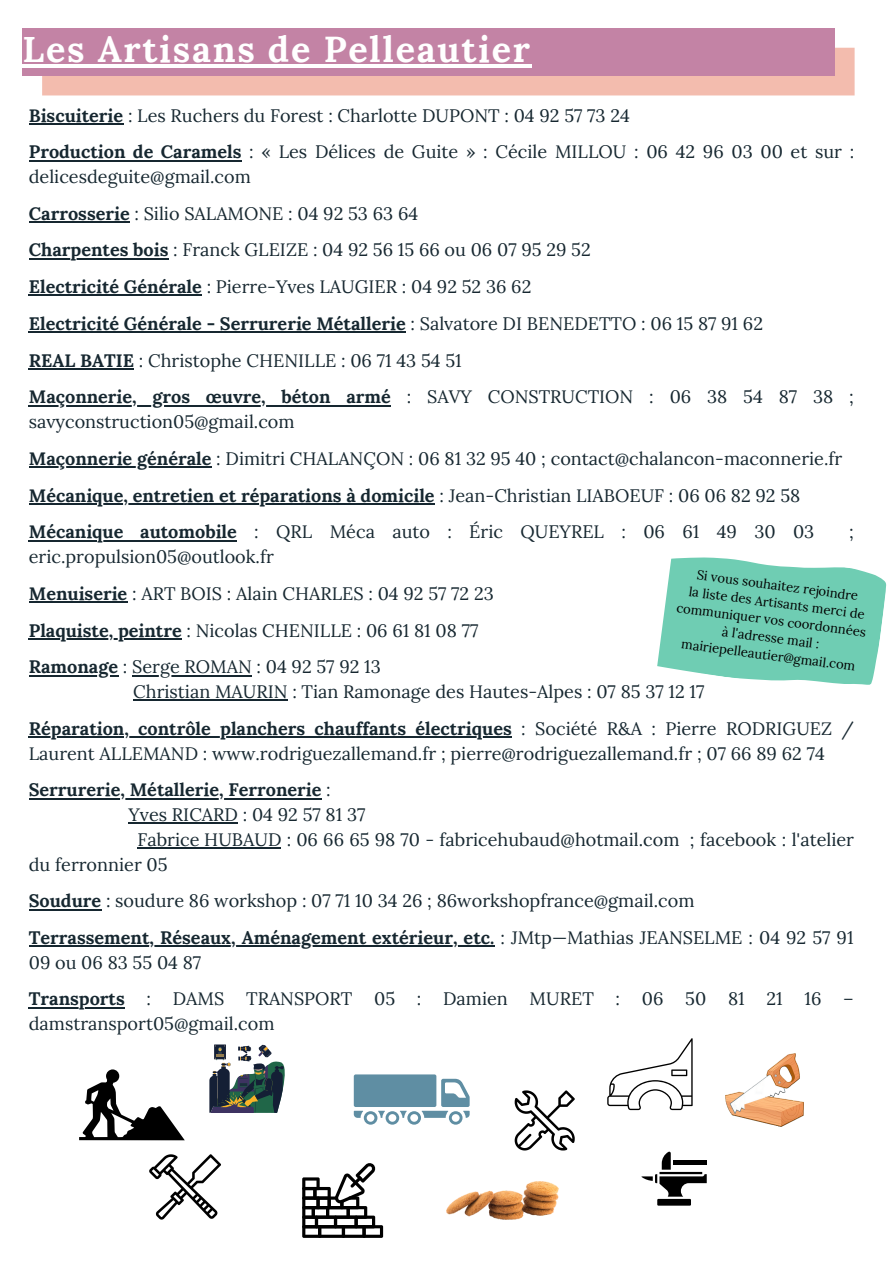
<style>
.page{position:relative;width:893px;height:1264px;background:#fff}
.page>*{position:absolute;margin:0;border:0;box-sizing:border-box;transform-origin:0 0}
.t1{font:700 36px "Lora";letter-spacing:.05em;color:#fff}
.t2{font:18px/24.8px "Lora";color:#162730}
.t3{font:700 18px/24.8px "Lora";color:#162730}
.t4{font:13.05px/17.5px "Lora";color:#000;text-align:center}
.s1{font-weight:700}
.s2{font-weight:400}
</style>
<div class="page">
<div style="left:42px;top:48px;width:812px;height:47px;background:#f3bcae"></div>
<div style="left:22px;top:28px;width:812px;height:48px;background:#c383a5"></div>
<hr style="left:22px;top:64px;width:510px;height:3px;background:#fff">
<hr style="left:29px;top:123px;width:94px;height:1px;background:#162730">
<hr style="left:29px;top:160px;width:212px;height:1px;background:#162730">
<hr style="left:29px;top:221px;width:101px;height:2px;background:#162730">
<hr style="left:29px;top:258px;width:139px;height:1px;background:#162730">
<hr style="left:29px;top:295px;width:173px;height:1px;background:#162730">
<hr style="left:29px;top:331px;width:377px;height:2px;background:#162730">
<hr style="left:29px;top:368px;width:105px;height:2px;background:#162730">
<hr style="left:29px;top:405px;width:362px;height:1px;background:#162730">
<hr style="left:29px;top:466px;width:182px;height:2px;background:#162730">
<hr style="left:29px;top:503px;width:405px;height:1px;background:#162730">
<hr style="left:29px;top:540px;width:208px;height:1px;background:#162730">
<hr style="left:29px;top:601px;width:98px;height:2px;background:#162730">
<hr style="left:29px;top:638px;width:153px;height:1px;background:#162730">
<hr style="left:29px;top:675px;width:89px;height:1px;background:#162730">
<hr style="left:132px;top:675px;width:120px;height:1px;background:#162730">
<hr style="left:133px;top:699px;width:154px;height:2px;background:#162730">
<hr style="left:29px;top:736px;width:483px;height:1px;background:#162730">
<hr style="left:29px;top:797px;width:292px;height:2px;background:#162730">
<hr style="left:128px;top:822px;width:110px;height:2px;background:#162730">
<hr style="left:137px;top:847px;width:144px;height:1px;background:#162730">
<hr style="left:29px;top:908px;width:72px;height:2px;background:#162730">
<hr style="left:29px;top:945px;width:465px;height:2px;background:#162730">
<hr style="left:29px;top:1006px;width:96px;height:2px;background:#162730">
<svg style="left:657px;top:557px;width:230px;height:128px"></svg>
<svg style="left:79px;top:1069px;width:106px;height:71px"></svg>
<svg style="left:149px;top:1154px;width:72px;height:65px"></svg>
<div style="left:354px;top:1074px;width:82px;height:32px;background:#5f8ea3;border-radius:2px"></div>
<svg style="left:354px;top:1078px;width:115px;height:46px"></svg>
<svg style="left:514px;top:1090px;width:60px;height:60px"></svg>
<img style="left:446px;top:1181px;width:112px;height:38px">
<img style="left:725px;top:1053px;width:78px;height:73px">
<svg style="left:209px;top:1044px;width:76px;height:68px"></svg>
<svg style="left:641px;top:1151px;width:65px;height:54px"></svg>
<svg style="left:607px;top:1038px;width:85px;height:72px"></svg>
<svg style="left:302px;top:1163px;width:81px;height:74px"></svg>
<p class="t1" style="left:22px;top:25px;width:509px">Les Artisans de Pelleautier</p>
<p class="t2" style="left:29px;top:103px;width:602px"><span class="s1">Biscuiterie</span> : Les Ruchers du Forest : Charlotte DUPONT : 04 92 57 73 24</p>
<p class="t2" style="left:29px;top:139px;width:826px"><span class="s1">Production de Caramels</span> : « Les Délices de Guite » : Cécile MILLOU : 06 42 96 03 00 et sur : delicesdeguite@gmail.com</p>
<p class="t2" style="left:29px;top:201px;width:391px"><span class="s1">Carrosserie</span> : Silio SALAMONE : 04 92 53 63 64</p>
<p class="t2" style="left:29px;top:237px;width:563px"><span class="s1">Charpentes bois</span> : Franck GLEIZE : 04 92 56 15 66 ou 06 07 95 29 52</p>
<p class="t2" style="left:29px;top:274px;width:504px"><span class="s1">Electricité Générale</span> : Pierre-Yves LAUGIER : 04 92 52 36 62</p>
<p class="t3" style="left:29px;top:311px;width:735px">Electricité Générale - Serrurerie Métallerie <span class="s2">: Salvatore DI BENEDETTO : 06 15 87 91 62</span></p>
<p class="t2" style="left:29px;top:348px;width:434px"><span class="s1">REAL BATIE</span> : Christophe CHENILLE : 06 71 43 54 51</p>
<p class="t2" style="left:29px;top:384px;width:826px"><span class="s1">Maçonnerie, gros œuvre, béton armé</span> : SAVY CONSTRUCTION : 06 38 54 87 38 ; savyconstruction05@gmail.com</p>
<p class="t2" style="left:29px;top:446px;width:815px"><span class="s1">Maçonnerie générale</span> : Dimitri CHALANÇON : 06 81 32 95 40 ; contact@chalancon-maconnerie.fr</p>
<p class="t3" style="left:29px;top:482px;width:773px">Mécanique, entretien et réparations à domicile <span class="s2">: Jean-Christian LIABOEUF : 06 06 82 92 58</span></p>
<p class="t2" style="left:29px;top:519px;width:786px"><span class="s1">Mécanique automobile</span> : QRL Méca auto : Éric QUEYREL : 06 61 49 30 03</p>
<p class="t2" style="left:849px;top:519px;width:6px">;</p>
<p class="t2" style="left:29px;top:544px;width:246px">eric.propulsion05@outlook.fr</p>
<p class="t2" style="left:29px;top:581px;width:466px"><span class="s1">Menuiserie</span> : ART BOIS : Alain CHARLES : 04 92 57 72 23</p>
<p class="t2" style="left:29px;top:617px;width:451px"><span class="s1">Plaquiste, peintre</span> : Nicolas CHENILLE : 06 61 81 08 77</p>
<p class="t2" style="left:29px;top:654px;width:353px"><span class="s1">Ramonage</span> : Serge ROMAN : 04 92 57 92 13</p>
<p class="t2" style="left:133px;top:679px;width:572px">Christian MAURIN : Tian Ramonage des Hautes-Alpes : 07 85 37 12 17</p>
<p class="t2" style="left:29px;top:715px;width:826px"><span class="s1">Réparation, contrôle planchers chauffants électriques</span> : Société R&amp;A : Pierre RODRIGUEZ /<br>Laurent ALLEMAND : www.rodriguezallemand.fr ; pierre@rodriguezallemand.fr ; 07 66 89 62 74</p>
<p class="t3" style="left:29px;top:777px;width:303px">Serrurerie, Métallerie, Ferronerie <span class="s2">:</span></p>
<p class="t2" style="left:128px;top:802px;width:238px">Yves RICARD : 04 92 57 81 37</p>
<p class="t2" style="left:29px;top:826px;width:826px;text-indent:109px">Fabrice HUBAUD : 06 66 65 98 70 - fabricehubaud@hotmail.com ; facebook : l'atelier du ferronnier 05</p>
<p class="t2" style="left:29px;top:888px;width:667px"><span class="s1">Soudure</span> : soudure 86 workshop : 07 71 10 34 26 ; 86workshopfrance@gmail.com</p>
<p class="t3" style="left:29px;top:925px;width:826px">Terrassement, Réseaux, Aménagement extérieur, etc. <span class="s2">: JMtp—Mathias JEANSELME : 04 92 57 91<br>09 ou 06 83 55 04 87</span></p>
<p class="t2" style="left:29px;top:986px;width:826px"><span class="s1">Transports</span> : DAMS TRANSPORT 05 : Damien MURET : 06 50 81 21 16 – damstransport05@gmail.com</p>
<p class="t4" style="left:697px;top:566px;width:164px;rotate:7deg">Si vous souhaitez rejoindre</p>
<p class="t4" style="left:677px;top:599px;width:192px;rotate:7deg">communiquer vos coordonnées</p>
<p class="t4" style="left:690px;top:583px;width:179px;rotate:7deg">la liste des Artisants merci de</p>
<p class="t4" style="left:684px;top:618px;width:177px;rotate:7deg">à l'adresse mail : mairiepelleautier@gmail.com</p>
</div>
